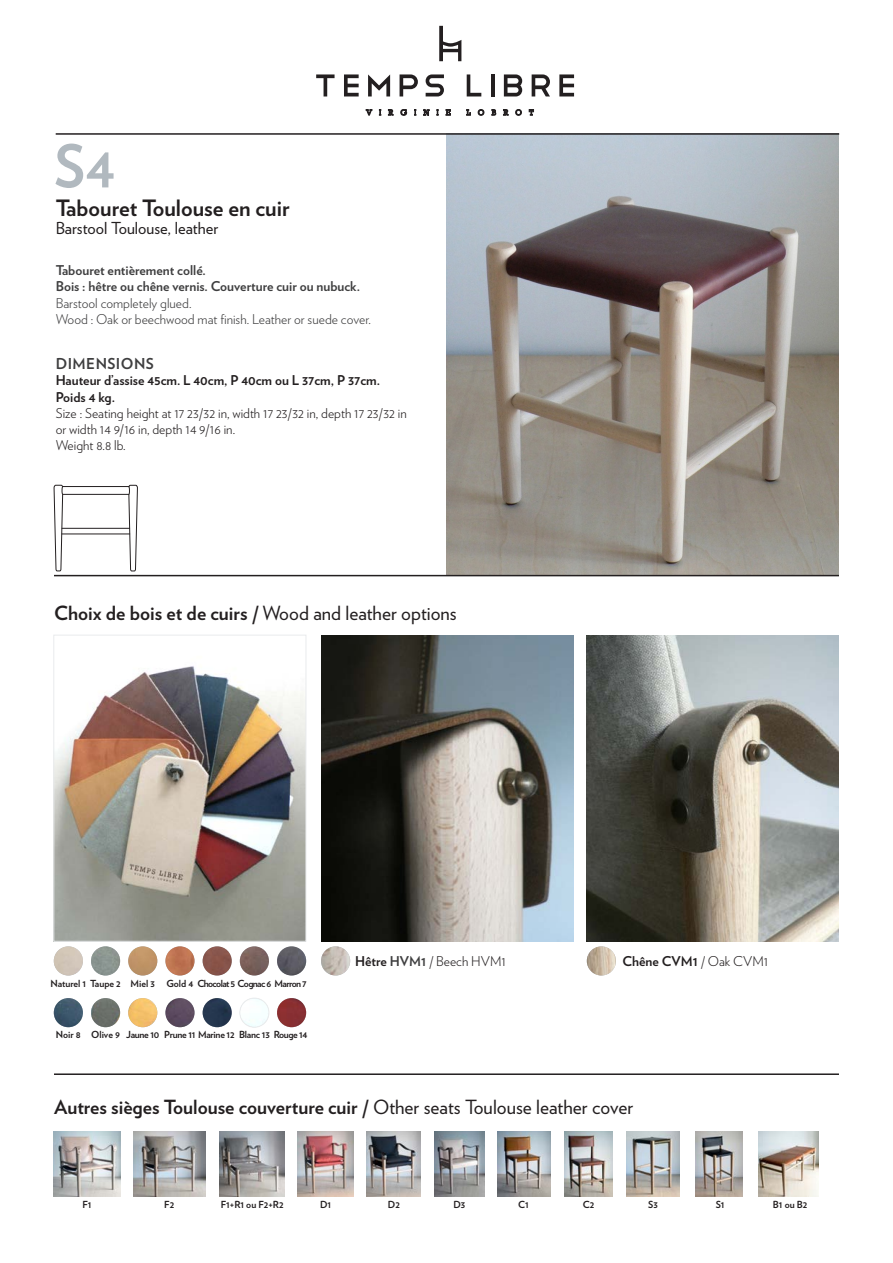
<style>
.page{position:relative;width:893px;height:1263px;background:#fff}
.page>*{position:absolute;margin:0;border:0;box-sizing:border-box;transform-origin:0 0}
.t1{font:700 58.8px "Verlag";color:#b1b9bf}
.t2{font:700 22.5px "Verlag";color:#231f20}
.t3{font:700 19.5px "Verlag";color:#231f20}
.t4{font:16.5px "Verlag";color:#231f20}
.t5{font:700 15px "Verlag";letter-spacing:.03em;color:#3e3e3f}
.t6{font:300 13.5px/16.2px "Verlag";color:#231f20}
.t7{font:300 13.5px "Verlag";color:#3e3e3f}
.t8{font:700 13.5px "Verlag";color:#3e3e3f}
.t9{font:700 13.5px/16.2px "Verlag";color:#231f20}
.t10{font:700 9.75px "Verlag";letter-spacing:-.02em;color:#231f20}
.t11{font:700 9.75px "Verlag";letter-spacing:-.06em;color:#231f20}
.t12{font:700 9.75px "Verlag";color:#231f20}
.s1{font-weight:400}
.s2{font-weight:700}
.s3{font-weight:700;color:#3e3e3f}
.s4{font-weight:300}
</style>
<div class="page">
<img style="left:446px;top:135px;width:393px;height:440px">
<img style="left:321px;top:635px;width:252px;height:306px">
<img style="left:587px;top:635px;width:252px;height:306px">
<hr style="left:56px;top:133px;width:783px;height:2px;background:#231f20">
<hr style="left:54px;top:575px;width:785px;height:1px;background:#231f20">
<hr style="left:54px;top:1073px;width:785px;height:2px;background:#231f20">
<hr style="left:62px;top:534px;width:68px;height:1px;background:#231f20">
<hr style="left:62px;top:528px;width:68px;height:1px;background:#231f20">
<hr style="left:63px;top:486px;width:66px;height:1px;background:#231f20">
<hr style="left:63px;top:494px;width:66px;height:1px;background:#231f20">
<svg style="left:128px;top:485px;width:10px;height:86px"></svg>
<svg style="left:54px;top:485px;width:9px;height:86px"></svg>
<img style="left:321px;top:946px;width:29px;height:29px;border-radius:15px">
<img style="left:587px;top:946px;width:29px;height:29px;border-radius:15px">
<img style="left:56px;top:666px;width:248px;height:273px">
<div style="left:54px;top:635px;width:252px;height:306px;border:1px solid #e9ebed"></div>
<img style="left:54px;top:946px;width:29px;height:29px;border-radius:15px">
<img style="left:54px;top:998px;width:29px;height:29px;border-radius:15px">
<img style="left:91px;top:946px;width:29px;height:29px;border-radius:15px">
<img style="left:91px;top:998px;width:29px;height:29px;border-radius:15px">
<img style="left:128px;top:946px;width:29px;height:29px;border-radius:15px">
<img style="left:128px;top:998px;width:29px;height:29px;border-radius:15px">
<img style="left:165px;top:946px;width:30px;height:29px;border-radius:15px">
<img style="left:165px;top:998px;width:30px;height:29px;border-radius:15px">
<img style="left:203px;top:946px;width:29px;height:29px;border-radius:15px">
<img style="left:203px;top:998px;width:29px;height:29px;border-radius:15px">
<img style="left:240px;top:946px;width:29px;height:29px;border-radius:15px">
<img style="left:240px;top:998px;width:29px;height:29px;border-radius:15px">
<div style="left:240px;top:998px;width:29px;height:29px;border:1px solid #ebedee;border-radius:50%"></div>
<img style="left:277px;top:946px;width:29px;height:29px;border-radius:15px">
<img style="left:277px;top:998px;width:29px;height:29px;border-radius:15px">
<img style="left:54px;top:1131px;width:66px;height:65px">
<img style="left:696px;top:1131px;width:46px;height:65px">
<img style="left:367px;top:1131px;width:53px;height:65px">
<img style="left:219px;top:1131px;width:65px;height:65px">
<img style="left:434px;top:1131px;width:50px;height:65px">
<img style="left:626px;top:1131px;width:54px;height:65px">
<img style="left:298px;top:1131px;width:55px;height:65px">
<img style="left:758px;top:1131px;width:61px;height:65px">
<img style="left:134px;top:1131px;width:71px;height:65px">
<img style="left:498px;top:1131px;width:53px;height:65px">
<img style="left:565px;top:1131px;width:47px;height:65px">
<svg style="left:316px;top:74px;width:19px;height:22px"></svg>
<svg style="left:344px;top:74px;width:15px;height:22px"></svg>
<svg style="left:368px;top:74px;width:22px;height:22px"></svg>
<svg style="left:400px;top:74px;width:18px;height:22px"></svg>
<svg style="left:426px;top:74px;width:18px;height:22px"></svg>
<svg style="left:467px;top:74px;width:14px;height:22px"></svg>
<hr style="left:491px;top:74px;width:3px;height:22px;background:#231f20">
<svg style="left:504px;top:74px;width:18px;height:22px"></svg>
<svg style="left:532px;top:74px;width:18px;height:22px"></svg>
<svg style="left:559px;top:74px;width:15px;height:22px"></svg>
<svg style="left:366px;top:109px;width:6px;height:7px"></svg>
<svg style="left:379px;top:109px;width:2px;height:7px"></svg>
<svg style="left:388px;top:109px;width:5px;height:7px"></svg>
<svg style="left:400px;top:109px;width:7px;height:7px"></svg>
<svg style="left:414px;top:109px;width:2px;height:7px"></svg>
<svg style="left:436px;top:109px;width:3px;height:7px"></svg>
<svg style="left:446px;top:109px;width:5px;height:7px"></svg>
<svg style="left:466px;top:109px;width:5px;height:7px"></svg>
<svg style="left:478px;top:109px;width:6px;height:7px"></svg>
<svg style="left:491px;top:109px;width:5px;height:7px"></svg>
<svg style="left:503px;top:109px;width:6px;height:7px"></svg>
<svg style="left:515px;top:109px;width:7px;height:7px"></svg>
<svg style="left:529px;top:109px;width:5px;height:7px"></svg>
<svg style="left:439px;top:26px;width:22px;height:35px"></svg>
<svg style="left:423px;top:109px;width:7px;height:7px"></svg>
<p class="t1" style="left:54px;top:120px;width:62px">S4</p>
<p class="t2" style="left:56px;top:190px;width:235px">Tabouret Toulouse en cuir</p>
<p class="t4" style="left:56px;top:215px;width:164px">Barstool Toulouse, leather</p>
<p class="t8" style="left:56px;top:260px;width:152px">Tabouret entièrement collé.</p>
<p class="t8" style="left:56px;top:276px;width:306px">Bois : hêtre ou chêne vernis. Couverture cuir ou nubuck.</p>
<p class="t7" style="left:56px;top:293px;width:137px">Barstool completely glued.</p>
<p class="t7" style="left:56px;top:309px;width:317px">Wood : Oak or beechwood mat finish. Leather or suede cover.</p>
<p class="t5" style="left:56px;top:352px;width:100px">DIMENSIONS</p>
<p class="t9" style="left:56px;top:372px;width:326px">Hauteur d’assise 45cm. L 40cm, P 40cm ou L 37cm, P 37cm.<br>Poids 4 kg.</p>
<p class="t6" style="left:56px;top:404px;width:353px">Size : Seating height at 17 23/32 in, width 17 23/32 in, depth 17 23/32 in or width 14 9/16 in, depth 14 9/16 in.</p>
<p class="t6" style="left:56px;top:436px;width:71px">Weight 8.8 lb.</p>
<p class="t3" style="left:54px;top:597px;width:404px">Choix de bois et de cuirs / <span class="s1">Wood and leather options</span></p>
<p class="t12" style="left:50px;top:976px;width:72px">Naturel 1 Taupe 2</p>
<p class="t10" style="left:131px;top:976px;width:26px">Miel 3</p>
<p class="t11" style="left:166px;top:976px;width:142px">Gold 4 Chocolat 5 Cognac 6 Marron 7</p>
<p class="t10" style="left:56px;top:1026px;width:26px">Noir 8</p>
<p class="t10" style="left:91px;top:1026px;width:30px">Olive 9</p>
<p class="t10" style="left:164px;top:1026px;width:72px">Prune 11 Marine 12</p>
<p class="t10" style="left:239px;top:1026px;width:70px">Blanc 13 Rouge 14</p>
<p class="t10" style="left:126px;top:1026px;width:35px">Jaune 10</p>
<p class="t6" style="left:355px;top:952px;width:152px"><span class="s2">Hêtre</span> <span class="s3">HVM1</span> / Beech HVM1</p>
<p class="t9" style="left:622px;top:952px;width:147px">Chêne CVM1 <span class="s4">/ Oak CVM1</span></p>
<p class="t3" style="left:54px;top:1091px;width:581px">Autres sièges Toulouse couverture cuir / <span class="s1">Other seats Toulouse leather cover</span></p>
<p class="t10" style="left:82px;top:1197px;width:11px">F1</p>
<p class="t10" style="left:164px;top:1197px;width:11px">F2</p>
<p class="t10" style="left:221px;top:1197px;width:64px">F1+R1 ou F2+R2</p>
<p class="t10" style="left:320px;top:1197px;width:13px">D1</p>
<p class="t10" style="left:388px;top:1197px;width:14px">D2</p>
<p class="t10" style="left:453px;top:1197px;width:13px">D3</p>
<p class="t10" style="left:518px;top:1197px;width:12px">C1</p>
<p class="t10" style="left:583px;top:1197px;width:13px">C2</p>
<p class="t10" style="left:648px;top:1197px;width:11px">S3</p>
<p class="t10" style="left:716px;top:1197px;width:10px">S1</p>
<p class="t10" style="left:773px;top:1197px;width:36px">B1 ou B2</p>
</div>
